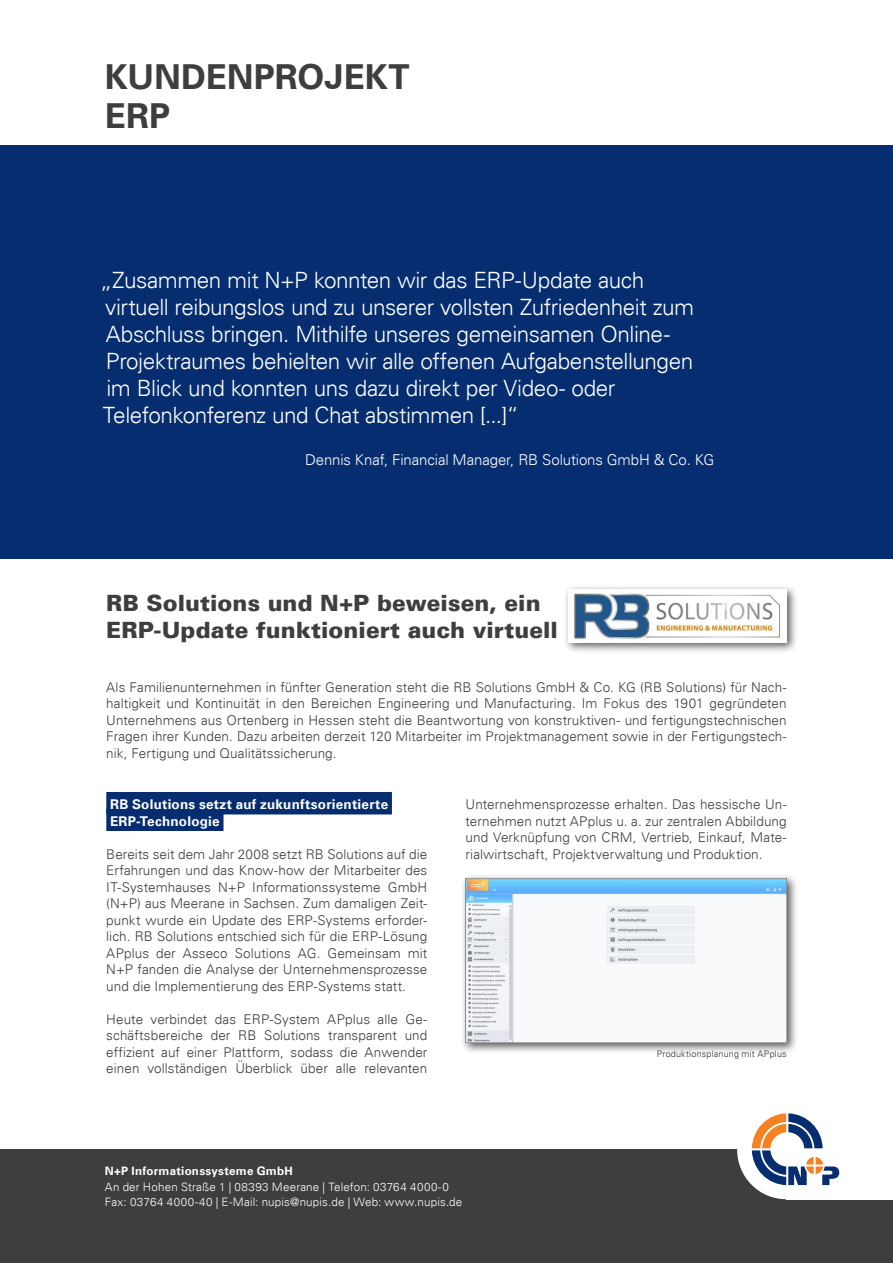
<style>
.page{position:relative;width:893px;height:1263px;background:#fff}
.page>*{position:absolute;margin:0;border:0;box-sizing:border-box;transform-origin:0 0}
.t1{font:700 34.5px/39px "Univers LT";color:#3e3e3f}
.t2{font:300 22.5px/27px "Univers LT";letter-spacing:-.02em;color:#fff}
.t3{font:900 22.5px/27px "Univers LT";color:#3e3e3f}
.t4{font:300 15px "Univers LT";letter-spacing:-.01em;color:#fff}
.t5{font:300 13.5px/16.5px "Univers LT";letter-spacing:.005em;color:#3e3e3f;text-align:justify}
.t6{font:700 13.5px/16.5px "Univers LT";letter-spacing:.015em;color:#fff}
.t7{font:300 11.55px/15.8px "Univers LT";letter-spacing:.015em;color:#fff}
.t8{font:700 11.55px "Univers LT";letter-spacing:.02em;color:#fff}
.t9{font:300 9px "Univers LT";letter-spacing:.02em;color:#312e29}
</style>
<div class="page">
<div style="left:0;top:1149px;width:893px;height:114px;background:#3e3e3f"></div>
<div style="left:786px;top:1100px;width:107px;height:99px;background:#fff"></div>
<div style="left:737px;top:1100px;width:98px;height:99px;background:#fff;border-radius:50%"></div>
<svg style="left:752px;top:1113px;width:87px;height:72px"></svg>
<div style="left:106px;top:792px;width:286px;height:22px;background:#052d6f"></div>
<div style="left:106px;top:808px;width:117px;height:23px;background:#052d6f"></div>
<div style="left:0;top:145px;width:893px;height:413px;background:#052d6f"></div>
<div style="left:563px;top:585px;width:235px;height:69px;background:#231f20;opacity:.75"></div>
<img style="left:568px;top:590px;width:219px;height:52px">
<div style="left:460px;top:873px;width:338px;height:181px;background:#231f20;opacity:.75"></div>
<img style="left:466px;top:878px;width:321px;height:164px">
<h1 class="t1" style="left:105px;top:57px;width:306px">KUNDENPROJEKT<br>ERP</h1>
<p class="t2" style="left:100px;top:266px;width:596px">„Zusammen mit N+P konnten wir das ERP-Update auch virtuell reibungslos und zu unserer vollsten Zufriedenheit zum Abschluss bringen. Mithilfe unseres gemeinsamen Online-Projektraumes behielten wir alle offenen Aufgabenstellungen im Blick und konnten uns dazu direkt per Video- oder Telefonkonferenz und Chat abstimmen [...]“</p>
<p class="t4" style="left:305px;top:450px;width:410px">Dennis Knaf, Financial Manager, RB Solutions GmbH &amp; Co. KG</p>
<h2 class="t3" style="left:106px;top:589px;width:453px">RB Solutions und N+P beweisen, ein<br>ERP-Update funktioniert auch virtuell</h2>
<p class="t5" style="left:106px;top:679px;width:682px">Als Familienunternehmen in fünfter Generation steht die RB Solutions GmbH &amp; Co. KG (RB Solutions) für Nach&shy;haltigkeit und Kontinuität in den Bereichen Engineering und Manufacturing. Im Fokus des 1901 gegründeten Unternehmens aus Ortenberg in Hessen steht die Beantwortung von konstruktiven- und fertigungstechnischen Fragen ihrer Kunden. Dazu arbeiten derzeit 120 Mitarbeiter im Projektmanagement sowie in der Fertigungstech&shy;nik, Fertigung und Qualitätssicherung.</p>
<p class="t6" style="left:110px;top:796px;width:280px">RB Solutions setzt auf zukunftsorientierte<br>ERP-Technologie</p>
<p class="t5" style="left:106px;top:846px;width:323px">Bereits seit dem Jahr 2008 setzt RB Solutions auf die Erfahrungen und das Know-how der Mitarbeiter des IT-Systemhauses N+P Informationssysteme GmbH (N+P) aus Meerane in Sachsen. Zum damaligen Zeit&shy;punkt wurde ein Update des ERP-Systems erforder&shy;lich. RB Solutions entschied sich für die ERP-Lösung APplus der Asseco Solutions AG. Gemeinsam mit N+P fanden die Analyse der Unternehmensprozesse und die Implementierung des ERP-Systems statt.</p>
<p class="t5" style="left:106px;top:1011px;width:323px">Heute verbindet das ERP-System APplus alle Ge&shy;schäftsbereiche der RB Solutions transparent und effizient auf einer Plattform, sodass die Anwender einen vollständigen Überblick über alle relevanten</p>
<p class="t5" style="left:466px;top:796px;width:323px">Unternehmensprozesse erhalten. Das hessische Un&shy;ternehmen nutzt APplus u. a. zur zentralen Abbildung und Verknüpfung von CRM, Vertrieb, Einkauf, Mate&shy;rialwirtschaft, Projektverwaltung und Produktion.</p>
<p class="t9" style="left:657px;top:1048px;width:131px">Produktionsplanung mit APplus</p>
<p class="t8" style="left:105px;top:1164px;width:189px">N+P Informationssysteme GmbH</p>
<p class="t7" style="left:105px;top:1178px;width:359px">An der Hohen Straße 1 | 08393 Meerane | Telefon: 03764 4000-0<br>Fax: 03764 4000-40 | E-Mail: nupis@nupis.de | Web: www.nupis.de</p>
</div>
